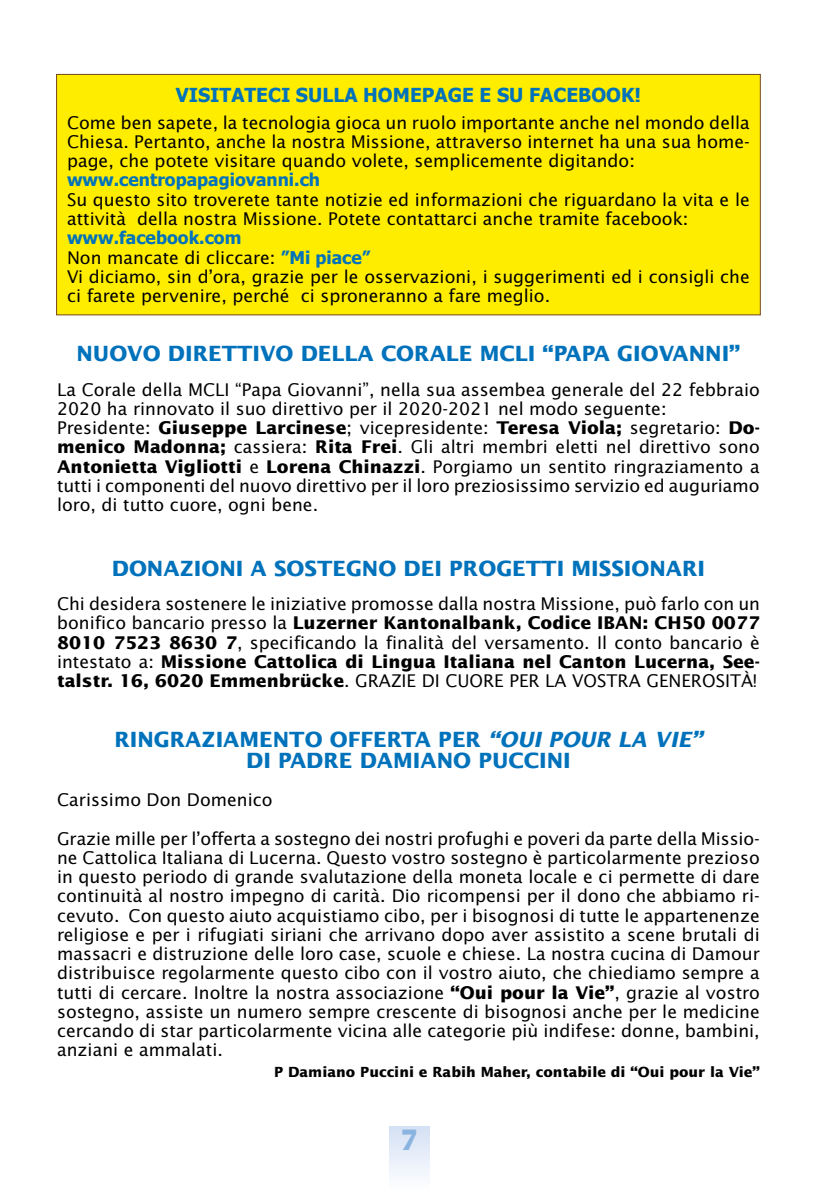
<style>
.page{position:relative;width:819px;height:1191px;background:#fff}
.page>*{position:absolute;margin:0;border:0;box-sizing:border-box;transform-origin:0 0}
.t1{font:900 30.62px "Castle TOT";color:#8ab3e0}
.t2{font:700 21px/21px "Lucida Sans";color:#0072bb;text-align:center}
.t3{font:700 19.25px "Tahoma";color:#0072bb}
.t4{font:17.5px/19.2px "Lucida Sans";color:#000;text-align:justify}
.t5{font:700 17.5px "Tahoma";color:#0072bb}
.t6{font:700 14px "Lucida Sans";color:#000}
.s1{font-family:"Tahoma";font-weight:700;color:#0072bb}
.s2{font-weight:700}
.s3{font-style:italic}
</style>
<div class="page">
<div style="left:389px;top:1126px;width:40px;height:65px;background:linear-gradient(to bottom,#d4e0f4,#feffff)"></div>
<div style="left:57px;top:74px;width:703px;height:241px;background:#ffed00"></div>
<div style="left:56px;top:74px;width:704px;height:241px;border:1px solid #7c4f20"></div>
<p class="t3" style="left:176px;top:81px;width:467px">VISITATECI SULLA HOMEPAGE E SU FACEBOOK!</p>
<p class="t4" style="left:67px;top:113px;width:684px">Come ben sapete, la tecnologia gioca un ruolo importante anche nel mondo della Chiesa. Pertanto, anche la nostra Missione, attraverso internet ha una sua home&shy;page, che potete visitare quando volete, semplicemente digitando:</p>
<p class="t5" style="left:67px;top:168px;width:254px">www.centropapagiovanni.ch</p>
<p class="t4" style="left:67px;top:190px;width:684px">Su questo sito troverete tante notizie ed informazioni che riguardano la vita e le attività della nostra Missione. Potete contattarci anche tramite facebook:</p>
<p class="t5" style="left:67px;top:226px;width:176px">www.facebook.com</p>
<p class="t4" style="left:67px;top:248px;width:684px;text-align:left">Non mancate di cliccare: <span class="s1">”Mi piace”<br></span>Vi diciamo, sin d’ora, grazie per le osservazioni, i suggerimenti ed i consigli che ci farete pervenire, perché ci sproneranno a fare meglio.</p>
<p class="t2" style="left:76px;top:344px;width:665px">NUOVO DIRETTIVO DELLA CORALE MCLI “PAPA GIOVANNI”</p>
<p class="t4" style="left:57px;top:380px;width:704px;text-align:left">La Corale della MCLI “Papa Giovanni”, nella sua assembea generale del 22 febbraio 2020 ha rinnovato il suo direttivo per il 2020-2021 nel modo seguente:<br>Presidente: <span class="s2">Giuseppe Larcinese</span>; vicepresidente: <span class="s2">Teresa Viola;</span> segretario: <span class="s2">Do&shy;menico Madonna;</span> cassiera: <span class="s2">Rita Frei</span>. Gli altri membri eletti nel direttivo sono <span class="s2">Antonietta Vigliotti</span> e <span class="s2">Lorena Chinazzi</span>. Porgiamo un sentito ringraziamento a tutti i componenti del nuovo direttivo per il loro preziosissimo servizio ed auguriamo loro, di tutto cuore, ogni bene.</p>
<p class="t2" style="left:112px;top:558px;width:594px">DONAZIONI A SOSTEGNO DEI PROGETTI MISSIONARI</p>
<p class="t4" style="left:57px;top:594px;width:704px">Chi desidera sostenere le iniziative promosse dalla nostra Missione, può farlo con un bonifico bancario presso la <span class="s2">Luzerner Kantonalbank, Codice IBAN: CH50 0077<br>8010 7523 8630 7</span>, specificando la finalità del versamento. Il conto bancario è intestato a: <span class="s2">Missione Cattolica di Lingua Italiana nel Canton Lucerna, See&shy;talstr. 16, 6020 Emmenbrücke</span>. GRAZIE DI CUORE PER LA VOSTRA GENEROSITÀ!</p>
<p class="t2" style="left:114px;top:730px;width:589px">RINGRAZIAMENTO OFFERTA PER <span class="s3">“OUI POUR LA VIE”<br></span>DI PADRE DAMIANO PUCCINI</p>
<p class="t4" style="left:57px;top:790px;width:217px">Carissimo Don Domenico</p>
<p class="t4" style="left:57px;top:829px;width:704px">Grazie mille per l’offerta a sostegno dei nostri profughi e poveri da parte della Missio&shy;ne Cattolica Italiana di Lucerna. Questo vostro sostegno è particolarmente prezioso in questo periodo di grande svalutazione della moneta locale e ci permette di dare continuità al nostro impegno di carità. Dio ricompensi per il dono che abbiamo ri&shy;cevuto. Con questo aiuto acquistiamo cibo, per i bisognosi di tutte le appartenenze religiose e per i rifugiati siriani che arrivano dopo aver assistito a scene brutali di massacri e distruzione delle loro case, scuole e chiese. La nostra cucina di Damour distribuisce regolarmente questo cibo con il vostro aiuto, che chiediamo sempre a tutti di cercare. Inoltre la nostra associazione <span class="s2">“Oui pour la Vie”</span>, grazie al vostro sostegno, assiste un numero sempre crescente di bisognosi anche per le medicine cercando di star particolarmente vicina alle categorie più indifese: donne, bambini, anziani e ammalati.</p>
<p class="t6" style="left:274px;top:1064px;width:487px">P Damiano Puccini e Rabih Maher, contabile di “Oui pour la Vie”</p>
<h1 class="t1" style="left:400px;top:1121px;width:19px">7</h1>
</div>
